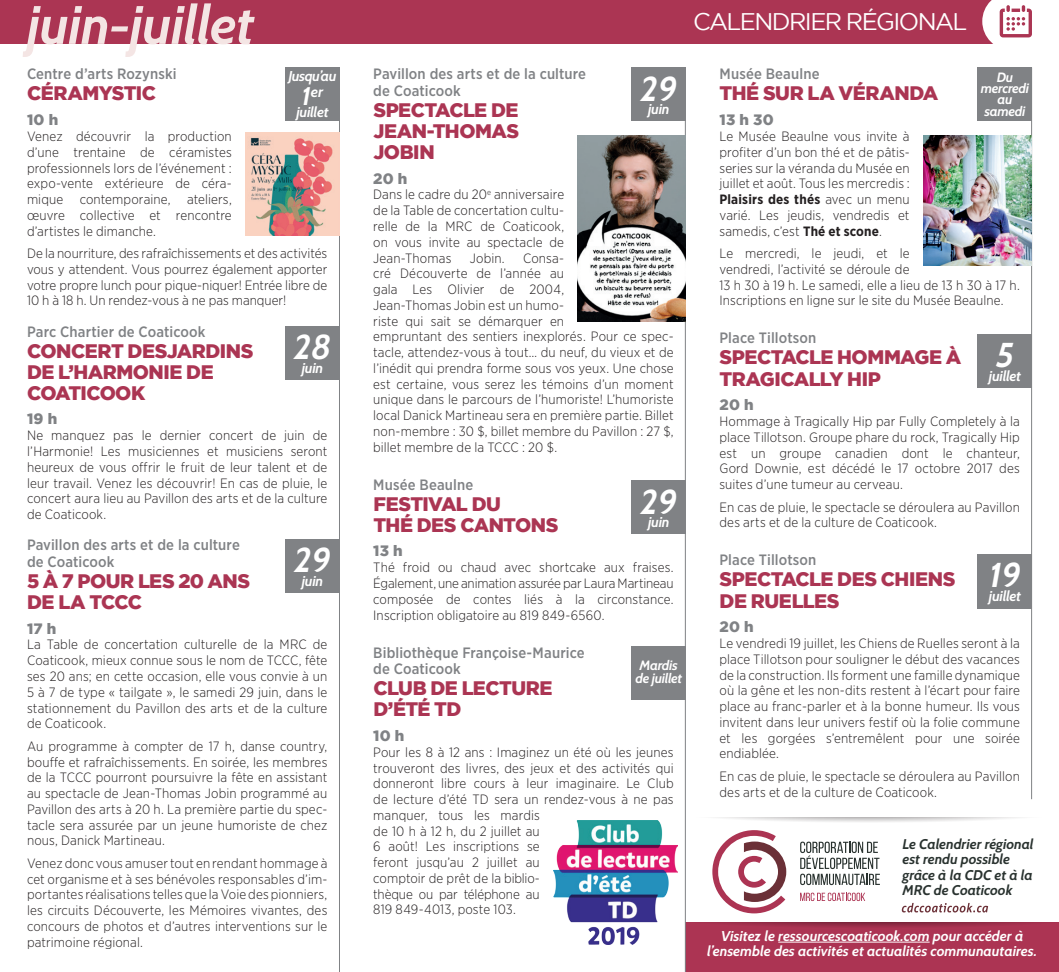
<style>
.page{position:relative;width:1059px;height:972px;background:#fff}
.page>*{position:absolute;margin:0;border:0;box-sizing:border-box;transform-origin:0 0}
.t1{font:italic 700 54px "Cabin";letter-spacing:-.01em;color:#f4e5e4}
.t2{font:italic 700 34.5px "Cabin";color:#fff}
.t3{font:24px "Gotham";letter-spacing:-.065em;color:#fff}
.t4{font:900 19.5px/21px "Gotham";letter-spacing:-.025em;color:#ab3553}
.t5{font:500 15px/16.5px "Gotham Narrow";letter-spacing:.005em;color:#808285}
.t6{font:900 15px "Gotham";letter-spacing:.015em;color:#808285}
.t7{font:italic 700 14.85px "Cabin";color:#fff}
.t8{font:italic 700 14.25px/15.8px "Cabin";color:#fff;text-align:center}
.t9{font:italic 700 14.25px "Cabin";letter-spacing:-.02em;color:#fff}
.t10{font:italic 700 14.1px/15.5px "Cabin";color:#29322f}
.t11{font:300 13.5px/15.8px "Gotham Narrow";letter-spacing:.01em;color:#231f20;text-align:justify}
.t12{font:italic 700 13.5px/11.2px "Cabin";letter-spacing:-.02em;color:#fff;text-align:center}
.s1{font-weight:700}
.s2{font-size:25.5px}
</style>
<div class="page">
<div style="left:0;top:0;width:1013px;height:44px;background:#ab3553"></div>
<svg style="left:982px;top:0;width:50px;height:44px"></svg>
<div style="left:285px;top:326px;width:54px;height:54px;background:#808285"></div>
<div style="left:977px;top:334px;width:54px;height:54px;background:#808285"></div>
<div style="left:977px;top:554px;width:54px;height:54px;background:#808285"></div>
<div style="left:285px;top:539px;width:54px;height:54px;background:#808285"></div>
<div style="left:631px;top:68px;width:54px;height:54px;background:#808285"></div>
<div style="left:631px;top:480px;width:54px;height:54px;background:#808285"></div>
<div style="left:285px;top:68px;width:54px;height:54px;background:#808285"></div>
<div style="left:685px;top:922px;width:373px;height:50px;background:#ac3453"></div>
<svg style="left:717px;top:817px;width:304px;height:42px"></svg>
<hr style="left:778px;top:942px;width:151px;height:1px;background:#fff">
<svg style="left:901px;top:903px;width:87px;height:10px"></svg>
<svg style="left:800px;top:842px;width:79px;height:43px"></svg>
<svg style="left:800px;top:893px;width:65px;height:8px"></svg>
<svg style="left:712px;top:830px;width:74px;height:83px"></svg>
<hr style="left:1031px;top:68px;width:1px;height:731px;background:#808285">
<hr style="left:339px;top:68px;width:1px;height:904px;background:#808285">
<hr style="left:685px;top:68px;width:1px;height:904px;background:#808285">
<div style="left:631px;top:646px;width:54px;height:54px;background:#808285"></div>
<div style="left:977px;top:68px;width:54px;height:54px;background:#808285"></div>
<img style="left:245px;top:133px;width:94px;height:102px">
<img style="left:577px;top:135px;width:108px;height:187px">
<img style="left:923px;top:135px;width:108px;height:131px">
<img style="left:553px;top:821px;width:124px;height:124px">
<h1 class="t1" style="left:27px;top:-8px;width:228px">juin-juillet</h1>
<h3 class="t3" style="left:693px;top:8px;width:276px">CALENDRIER RÉGIONAL</h3>
<p class="t5" style="left:27px;top:66px;width:151px">Centre d’arts Rozynski</p>
<h3 class="t4" style="left:27px;top:83px;width:130px">CÉRAMYSTIC</h3>
<p class="t6" style="left:27px;top:111px;width:33px">10 h</p>
<p class="t11" style="left:27px;top:128px;width:206px">Venez découvrir la production d’une trentaine de céramistes professionnels lors de l’événement : expo-vente extérieure de céra&shy;mique contemporaine, ateliers, œuvre collective et rencontre d’artistes le dimanche.</p>
<p class="t11" style="left:27px;top:245px;width:302px">De la nourriture, des rafraîchissements et des activités vous y attendent. Vous pourrez également apporter votre propre lunch pour pique-niquer! Entrée libre de 10 h à 18 h. Un rendez-vous à ne pas manquer!</p>
<p class="t5" style="left:27px;top:323px;width:180px">Parc Chartier de Coaticook</p>
<h3 class="t4" style="left:27px;top:340px;width:228px">CONCERT DESJARDINS<br>DE L’HARMONIE DE<br>COATICOOK</h3>
<p class="t6" style="left:27px;top:411px;width:32px">19 h</p>
<p class="t11" style="left:27px;top:427px;width:302px">Ne manquez pas le dernier concert de juin de l’Harmonie! Les musiciennes et musiciens seront heureux de vous offrir le fruit de leur talent et de leur travail. Venez les découvrir! En cas de pluie, le concert aura lieu au Pavillon des arts et de la culture de Coaticook.</p>
<p class="t5" style="left:27px;top:537px;width:214px">Pavillon des arts et de la culture de Coaticook</p>
<h3 class="t4" style="left:27px;top:570px;width:224px">5 À 7 POUR LES 20 ANS<br>DE LA TCCC</h3>
<p class="t6" style="left:27px;top:620px;width:31px">17 h</p>
<p class="t11" style="left:27px;top:637px;width:302px">La Table de concertation culturelle de la MRC de Coaticook, mieux connue sous le nom de TCCC, fête ses 20 ans; en cette occasion, elle vous convie à un 5 à 7 de type « tailgate », le samedi 29 juin, dans le stationnement du Pavillon des arts et de la culture de Coaticook.</p>
<p class="t11" style="left:27px;top:738px;width:302px">Au programme à compter de 17 h, danse country, bouffe et rafraîchissements. En soirée, les membres de la TCCC pourront poursuivre la fête en assistant au spectacle de Jean-Thomas Jobin programmé au Pavillon des arts à 20 h. La première partie du spec&shy;tacle sera assurée par un jeune humoriste de chez nous, Danick Martineau.</p>
<p class="t11" style="left:27px;top:855px;width:302px">Venez donc vous amuser tout en rendant hommage à cet organisme et à ses bénévoles responsables d’im&shy;portantes réalisations telles que la Voie des pionniers, les circuits Découverte, les Mémoires vivantes, des concours de photos et d’autres interventions sur le patrimoine régional.</p>
<p class="t5" style="left:719px;top:66px;width:101px">Musée Beaulne</p>
<h3 class="t4" style="left:719px;top:83px;width:220px">THÉ SUR LA VÉRANDA</h3>
<p class="t6" style="left:719px;top:111px;width:56px">13 h 30</p>
<p class="t11" style="left:719px;top:128px;width:192px">Le Musée Beaulne vous invite à profiter d’un bon thé et de pâtis&shy;series sur la véranda du Musée en juillet et août. Tous les mercredis :<br><span class="s1">Plaisirs des thés</span> avec un menu varié. Les jeudis, vendredis et samedis, c’est <span class="s1">Thé et scone</span>.</p>
<p class="t11" style="left:719px;top:245px;width:302px;text-align:left">Le mercredi, le jeudi, et le<br>vendredi, l’activité se déroule de<br>13 h 30 à 19 h. Le samedi, elle a lieu de 13 h 30 à 17 h.<br>Inscriptions en ligne sur le site du Musée Beaulne.</p>
<p class="t5" style="left:719px;top:330px;width:98px">Place Tillotson</p>
<h3 class="t4" style="left:719px;top:347px;width:243px">SPECTACLE HOMMAGE À<br>TRAGICALLY HIP</h3>
<p class="t6" style="left:719px;top:396px;width:36px">20 h</p>
<p class="t11" style="left:719px;top:413px;width:302px">Hommage à Tragically Hip par Fully Completely à la place Tillotson. Groupe phare du rock, Tragically Hip est un groupe canadien dont le chanteur, Gord Downie, est décédé le 17 octobre 2017 des suites d’une tumeur au cerveau.</p>
<p class="t11" style="left:719px;top:499px;width:302px">En cas de pluie, le spectacle se déroulera au Pavillon des arts et de la culture de Coaticook.</p>
<p class="t5" style="left:719px;top:552px;width:98px">Place Tillotson</p>
<h3 class="t4" style="left:719px;top:569px;width:237px">SPECTACLE DES CHIENS<br>DE RUELLES</h3>
<p class="t6" style="left:719px;top:618px;width:36px">20 h</p>
<p class="t11" style="left:719px;top:635px;width:302px">Le vendredi 19 juillet, les Chiens de Ruelles seront à la place Tillotson pour souligner le début des vacances de la construction. Ils forment une famille dynamique où la gêne et les non-dits restent à l’écart pour faire place au franc-parler et à la bonne humeur. Ils vous invitent dans leur univers festif où la folie commune et les gorgées s’entremêlent pour une soirée endiablée.</p>
<p class="t11" style="left:719px;top:768px;width:302px">En cas de pluie, le spectacle se déroulera au Pavillon des arts et de la culture de Coaticook.</p>
<p class="t5" style="left:373px;top:66px;width:214px">Pavillon des arts et de la culture de Coaticook</p>
<h3 class="t4" style="left:373px;top:99px;width:147px;text-align:justify">SPECTACLE DE JEAN-THOMAS JOBIN</h3>
<p class="t6" style="left:373px;top:170px;width:36px">20 h</p>
<p class="t11" style="left:373px;top:187px;width:192px">Dans le cadre du 20<sup>e</sup> anniversaire de la Table de concertation cultu&shy;relle de la MRC de Coaticook, on vous invite au spectacle de Jean-Thomas</p>
<p class="t8" style="left:288px;top:68px;width:49px">Jusqu’au</p>
<p class="t7" style="left:301px;top:83px;width:23px"><span class="s2">1</span>er</p>
<p class="t9" style="left:296px;top:104px;width:34px">juillet</p>
<p class="t12" style="left:980px;top:72px;width:50px">Du mercredi au samedi</p>
<h2 class="t2" style="left:640px;top:68px;width:39px">29</h2>
<p class="t8" style="left:648px;top:101px;width:23px">juin</p>
<p class="t11" style="left:470px;top:250px;width:36px">Jobin.</p>
<p class="t11" style="left:373px;top:250px;width:302px;text-align:left;text-indent:150px">Consa-<br>cré Découverte de l’année au<br>gala Les Olivier de 2004,<br>Jean-Thomas Jobin est un humo-<br>riste qui sait se démarquer en<br>empruntant des sentiers inexplorés. Pour ce spec&shy;tacle, attendez-vous à tout… du neuf, du vieux et de l’inédit qui prendra forme sous vos yeux. Une chose est certaine, vous serez les témoins d’un moment unique dans le parcours de l’humoriste! L’humoriste local Danick Martineau sera en première partie. Billet non-membre : 30 $, billet membre du Pavillon : 27 $, billet membre de la TCCC : 20 $.</p>
<p class="t5" style="left:373px;top:476px;width:101px">Musée Beaulne</p>
<h3 class="t4" style="left:373px;top:493px;width:187px">FESTIVAL DU<br>THÉ DES CANTONS</h3>
<p class="t6" style="left:373px;top:543px;width:31px">13 h</p>
<p class="t11" style="left:373px;top:559px;width:302px">Thé froid ou chaud avec shortcake aux fraises.<br>Également, une animation assurée par Laura Martineau composée de contes liés à la circonstance.<br>Inscription obligatoire au 819 849-6560.</p>
<p class="t5" style="left:373px;top:644px;width:213px">Bibliothèque Françoise-Maurice de Coaticook</p>
<h3 class="t4" style="left:373px;top:677px;width:181px">CLUB DE LECTURE<br>D’ÉTÉ TD</h3>
<p class="t6" style="left:373px;top:727px;width:33px">10 h</p>
<p class="t11" style="left:373px;top:744px;width:302px;text-align:left">Pour les 8 à 12 ans : Imaginez un été où les jeunes trouveront des livres, des jeux et des activités qui donneront libre cours à leur imaginaire. Le Club de lecture d’été TD sera un rendez-vous à ne pas manquer, tous les mardis<br>de 10 h à 12 h, du 2 juillet au<br>6 août! Les inscriptions se<br>feront jusqu’au 2 juillet au<br>comptoir de prêt de la biblio-<br>thèque ou par téléphone au<br>819 849-4013, poste 103.</p>
<h2 class="t2" style="left:293px;top:327px;width:40px">28</h2>
<p class="t8" style="left:302px;top:360px;width:23px">juin</p>
<h2 class="t2" style="left:995px;top:334px;width:20px">5</h2>
<p class="t9" style="left:988px;top:367px;width:34px">juillet</p>
<h2 class="t2" style="left:640px;top:481px;width:39px">29</h2>
<p class="t8" style="left:648px;top:514px;width:23px">juin</p>
<h2 class="t2" style="left:294px;top:539px;width:39px">29</h2>
<p class="t8" style="left:302px;top:573px;width:23px">juin</p>
<h2 class="t2" style="left:989px;top:554px;width:33px">19</h2>
<p class="t9" style="left:988px;top:587px;width:34px">juillet</p>
<p class="t12" style="left:635px;top:658px;width:48px;line-height:13.5px">Mardis de juillet</p>
<p class="t10" style="left:902px;top:836px;width:133px">Le Calendrier régional est rendu possible grâce à la CDC et à la<br>MRC de Coaticook</p>
<p class="t8" style="left:707px;top:928px;width:331px">Visitez le ressourcescoaticook.com pour accéder à l’ensemble des activités et actualités communautaires.</p>
</div>
